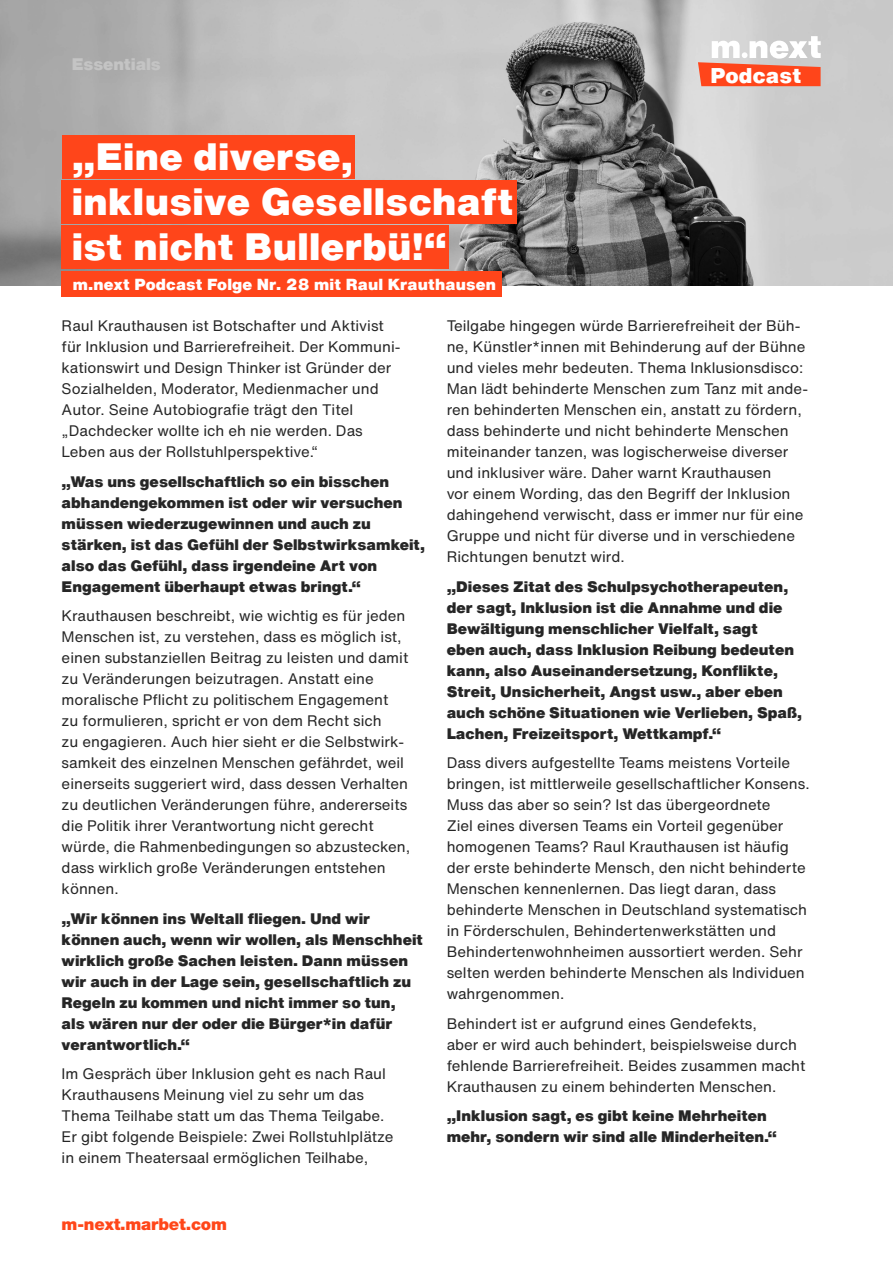
<style>
.page{position:relative;width:893px;height:1263px;background:#fff}
.page>*{position:absolute;margin:0;border:0;box-sizing:border-box;transform-origin:0 0}
.t1{font:900 37.5px/45px "Helvetica Now Text";letter-spacing:.01em;color:#fff}
.t2{font:900 21px "Helvetica Now Text";letter-spacing:.01em;color:#fff}
.t3{font:900 16.5px "Helvetica Neue LT Pro";letter-spacing:-.01em;color:#ff4619}
.t4{font:900 16.5px "Helvetica Now Text";letter-spacing:-.01em;color:#c4c4c4}
.t5{font:900 15.75px "Helvetica Now Text";letter-spacing:.01em;color:#fff}
.t6{font:15px/21px "Helvetica Now Text";color:#262626}
.t7{font:900 15px/21px "Helvetica Now Text";color:#262626}
</style>
<div class="page">
<img style="left:0;top:0;width:893px;height:286px">
<div style="left:62px;top:226px;width:387px;height:43px;background:#ff451a"></div>
<div style="left:62px;top:271px;width:440px;height:25px;background:#ff451a"></div>
<svg style="left:698px;top:36px;width:123px;height:50px"></svg>
<div style="left:62px;top:180px;width:455px;height:44px;background:#ff451a"></div>
<div style="left:62px;top:135px;width:292px;height:44px;background:#ff451a"></div>
<p class="t4" style="left:72px;top:52px;width:90px">Essentials</p>
<p class="t1" style="left:72px;top:134px;width:443px">„Eine diverse, inklusive Gesellschaft ist nicht Bullerbü!“</p>
<p class="t5" style="left:73px;top:273px;width:425px">m.next Podcast Folge Nr. 28 mit Raul Krauthausen</p>
<p class="t2" style="left:710px;top:59px;width:93px">Podcast</p>
<p class="t6" style="left:62px;top:315px;width:340px">Raul Krauthausen ist Botschafter und Aktivist für Inklusion und Barrierefreiheit. Der Kommuni&shy;kationswirt und Design Thinker ist Gründer der Sozialhelden, Moderator, Medienmacher und Autor. Seine Autobiografie trägt den Titel „Dachdecker wollte ich eh nie werden. Das Leben aus der Rollstuhlperspektive.“</p>
<p class="t7" style="left:62px;top:470px;width:365px">„Was uns gesellschaftlich so ein bisschen abhandengekommen ist oder wir versuchen müssen wiederzugewinnen und auch zu stärken, ist das Gefühl der Selbstwirksamkeit, also das Gefühl, dass irgendeine Art von Engagement überhaupt etwas bringt.“</p>
<p class="t6" style="left:62px;top:605px;width:350px">Krauthausen beschreibt, wie wichtig es für jeden Menschen ist, zu verstehen, dass es möglich ist, einen substanziellen Beitrag zu leisten und damit zu Veränderungen beizutragen. Anstatt eine moralische Pflicht zu politischem Engagement<br>zu formulieren, spricht er von dem Recht sich<br>zu engagieren. Auch hier sieht er die Selbstwirk&shy;samkeit des einzelnen Menschen gefährdet, weil einerseits suggeriert wird, dass dessen Verhalten zu deutlichen Veränderungen führe, andererseits die Politik ihrer Verantwortung nicht gerecht würde, die Rahmenbedingungen so abzustecken, dass wirklich große Veränderungen entstehen können.</p>
<p class="t7" style="left:62px;top:907px;width:363px">„Wir können ins Weltall fliegen. Und wir können auch, wenn wir wollen, als Menschheit wirklich große Sachen leisten. Dann müssen wir auch in der Lage sein, gesellschaftlich zu Regeln zu kommen und nicht immer so tun,<br>als wären nur der oder die Bürger*in dafür verantwortlich.“</p>
<p class="t6" style="left:62px;top:1063px;width:333px">Im Gespräch über Inklusion geht es nach Raul Krauthausens Meinung viel zu sehr um das Thema Teilhabe statt um das Thema Teilgabe.<br>Er gibt folgende Beispiele: Zwei Rollstuhlplätze in einem Theatersaal ermöglichen Teilhabe,</p>
<p class="t3" style="left:62px;top:1214px;width:167px">m-next.marbet.com</p>
<p class="t6" style="left:447px;top:315px;width:363px">Teilgabe hingegen würde Barrierefreiheit der Büh&shy;ne, Künstler*innen mit Behinderung auf der Bühne und vieles mehr bedeuten. Thema Inklusionsdisco:<br>Man lädt behinderte Menschen zum Tanz mit ande&shy;ren behinderten Menschen ein, anstatt zu fördern, dass behinderte und nicht behinderte Menschen miteinander tanzen, was logischerweise diverser und inklusiver wäre. Daher warnt Krauthausen<br>vor einem Wording, das den Begriff der Inklusion dahingehend verwischt, dass er immer nur für eine Gruppe und nicht für diverse und in verschiedene Richtungen benutzt wird.</p>
<p class="t7" style="left:447px;top:575px;width:357px">„Dieses Zitat des Schulpsychotherapeuten, der sagt, Inklusion ist die Annahme und die Bewältigung menschlicher Vielfalt, sagt<br>eben auch, dass Inklusion Reibung bedeuten kann, also Auseinandersetzung, Konflikte, Streit, Unsicherheit, Angst usw., aber eben auch schöne Situationen wie Verlieben, Spaß, Lachen, Freizeitsport, Wettkampf.“</p>
<p class="t6" style="left:447px;top:752px;width:364px">Dass divers aufgestellte Teams meistens Vorteile bringen, ist mittlerweile gesellschaftlicher Konsens.<br>Muss das aber so sein? Ist das übergeordnete<br>Ziel eines diversen Teams ein Vorteil gegenüber homogenen Teams? Raul Krauthausen ist häufig der erste behinderte Mensch, den nicht behinderte Menschen kennenlernen. Das liegt daran, dass behinderte Menschen in Deutschland systematisch in Förderschulen, Behindertenwerkstätten und Behindertenwohnheimen aussortiert werden. Sehr selten werden behinderte Menschen als Individuen wahrgenommen.</p>
<p class="t6" style="left:447px;top:1012px;width:360px">Behindert ist er aufgrund eines Gendefekts,<br>aber er wird auch behindert, beispielsweise durch fehlende Barrierefreiheit. Beides zusammen macht Krauthausen zu einem behinderten Menschen.</p>
<p class="t7" style="left:447px;top:1105px;width:332px">„Inklusion sagt, es gibt keine Mehrheiten mehr, sondern wir sind alle Minderheiten.“</p>
</div>
